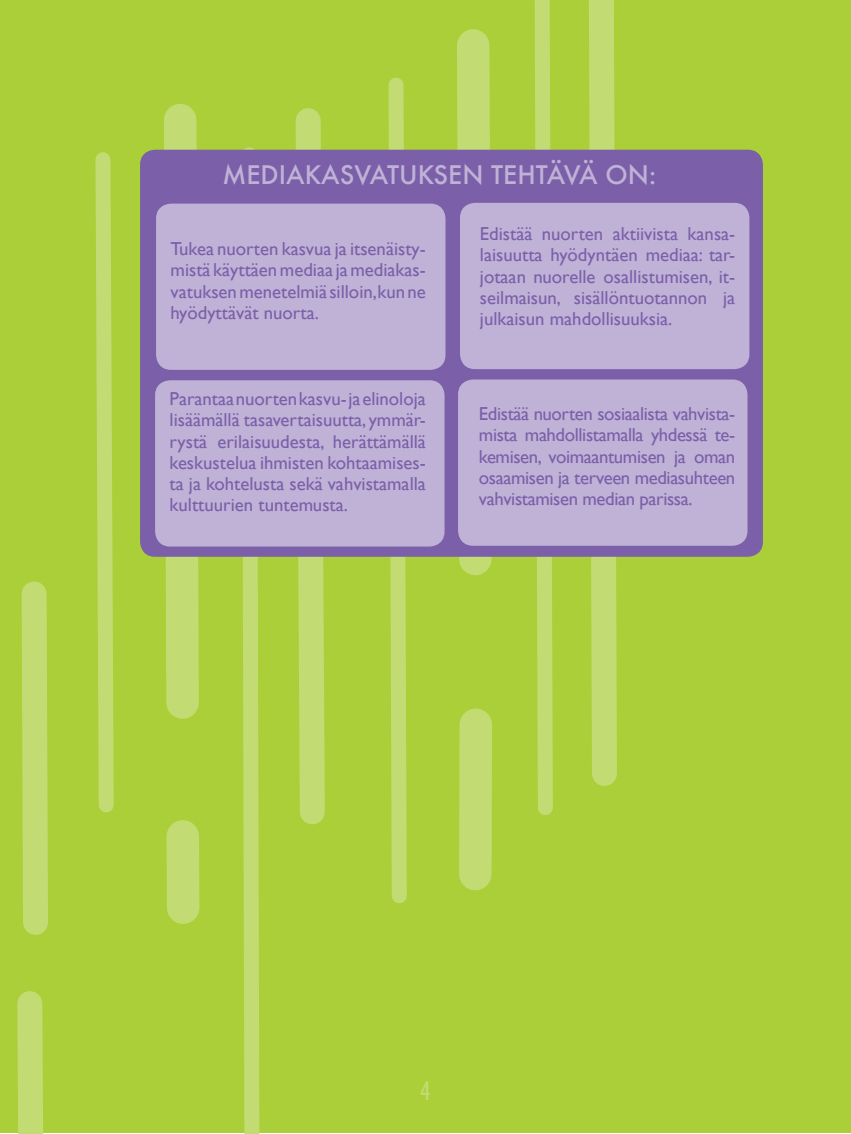
<style>
.page{position:relative;width:851px;height:1134px;background:#fff}
.page>*{position:absolute;margin:0;border:0;box-sizing:border-box;transform-origin:0 0}
.otsikot{font:500 25px "Futura";color:#bfb2d6}
.t1{font:500 condensed 25px "Futura";color:#c3db73}
.leipis{font:18.75px/21.2px "Gill Sans";color:#7b5fa9;text-align:justify}
</style>
<div class="page">
<div style="left:0;top:0;width:850px;height:1133px;background:#abcf38"></div>
<svg style="left:283px;top:108px;width:51px;height:42px"></svg>
<svg style="left:298px;top:557px;width:27px;height:268px;background:#c0d96d"></svg>
<svg style="left:576px;top:0;width:53px;height:786px"></svg>
<svg style="left:147px;top:104px;width:68px;height:615px"></svg>
<div style="left:166px;top:836px;width:33px;height:72px;background:#c3db73"></div>
<svg style="left:440px;top:29px;width:68px;height:547px"></svg>
<svg style="left:459px;top:708px;width:33px;height:183px;background:#c1da6f"></svg>
<svg style="left:234px;top:147px;width:33px;height:987px"></svg>
<svg style="left:527px;top:0;width:33px;height:815px"></svg>
<svg style="left:95px;top:152px;width:19px;height:661px"></svg>
<svg style="left:381px;top:77px;width:33px;height:826px"></svg>
<svg style="left:21px;top:581px;width:27px;height:354px;background:#c0d96d"></svg>
<div style="left:140px;top:150px;width:622px;height:407px;background:#7b5fa9;border-radius:15px"></div>
<div style="left:156px;top:204px;width:289px;height:166px;background:#bfb2d6;border-radius:15px"></div>
<div style="left:460px;top:203px;width:289px;height:166px;background:#bfb2d6;border-radius:15px"></div>
<div style="left:458px;top:379px;width:289px;height:167px;background:#bfb2d6;border-radius:15px"></div>
<div style="left:155px;top:380px;width:289px;height:166px;background:#bfb2d6;border-radius:15px"></div>
<svg style="left:17px;top:991px;width:27px;height:143px;background:#c0d96d"></svg>
<p class="otsikot" style="left:222px;top:157px;width:435px">MEDIAKASVATUKSEN TEHTÄVÄ ON:</p>
<p class="leipis" style="left:170px;top:238px;width:257px">Tukea nuorten kasvua ja itsenäisty&shy;mistä käyttäen mediaa ja mediakas&shy;vatuksen menetelmiä silloin,kun ne hyödyttävät nuorta.</p>
<p class="leipis" style="left:169px;top:388px;width:258px">Parantaa nuorten kasvu- ja elinoloja lisäämällä tasavertaisuutta, ymmär&shy;rystä erilaisuudesta, herättämällä keskustelua ihmisten kohtaamises&shy;ta ja kohtelusta sekä vahvistamalla kulttuurien tuntemusta.</p>
<p class="leipis" style="left:480px;top:223px;width:257px">Edistää nuorten aktiivista kansa&shy;laisuutta hyödyntäen mediaa: tar&shy;jotaan nuorelle osallistumisen, it&shy;seilmaisun, sisällöntuotannon ja julkaisun mahdollisuuksia.</p>
<p class="leipis" style="left:479px;top:403px;width:258px">Edistää nuorten sosiaalista vahvista&shy;mista mahdollistamalla yhdessä te&shy;kemisen, voimaantumisen ja oman osaamisen ja terveen mediasuhteen vahvistamisen median parissa.</p>
<p class="t1" style="left:420px;top:1075px;width:12px">4</p>
</div>
